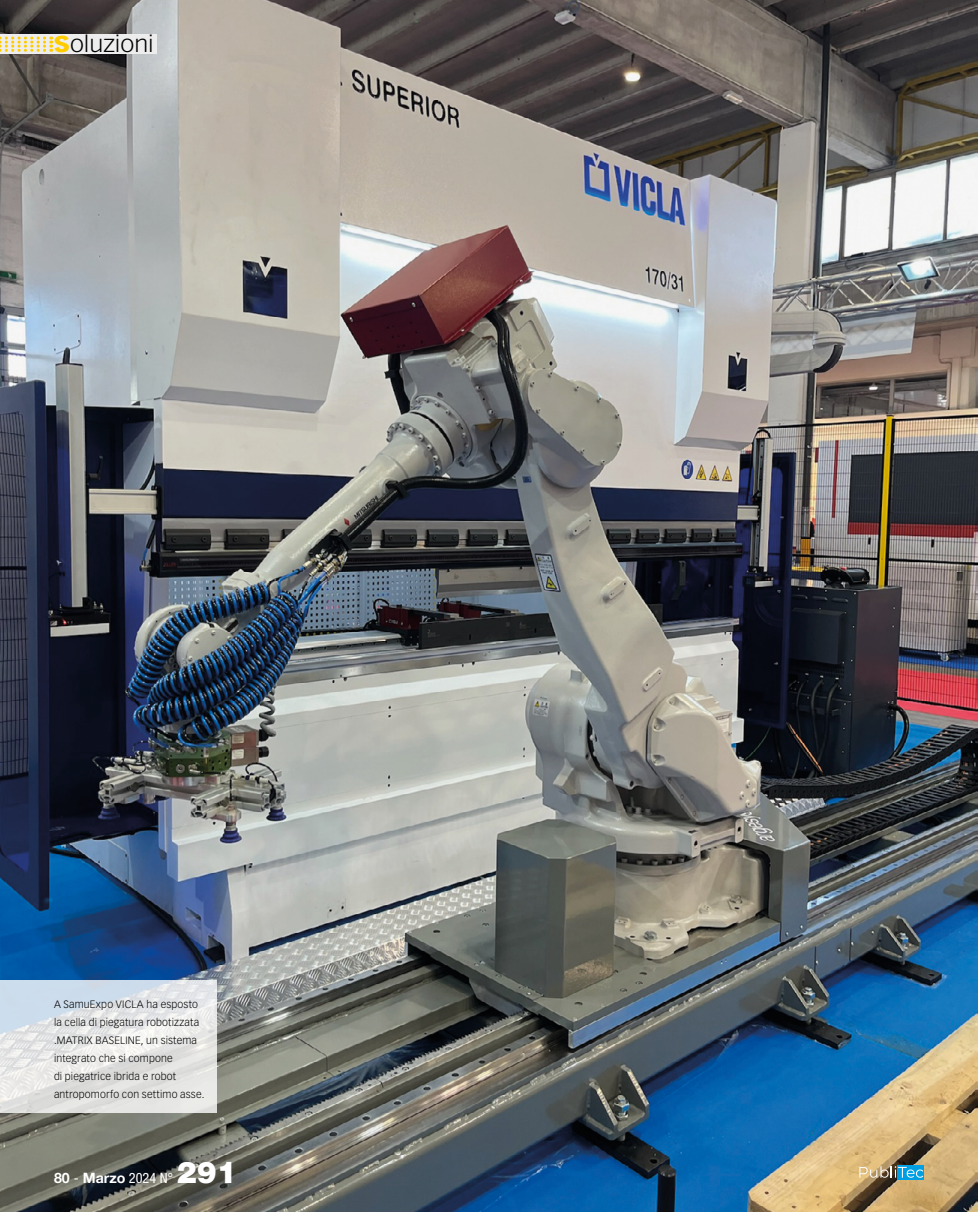
<style>
.page{position:relative;width:978px;height:1212px;background:#fff}
.page>*{position:absolute;margin:0;border:0;box-sizing:border-box;transform-origin:0 0}
.t1{font:300 22.5px "Vectora LT Pro";color:#000;scale:1.11 1}
.t2{font:700 14.25px "Helvetica Neue";color:#fff}
.t3{font:300 10.5px/18px "Vectora LT Pro";letter-spacing:.015em;color:#000}
.s1{font-weight:900;color:#fc0}
.s2{font-weight:400;font-stretch:condensed}
.s3{font-weight:900;font-size:30px}
</style>
<div class="page">
<img style="left:0;top:0;width:978px;height:1212px">
<div style="left:0;top:35px;width:156px;height:19px;background:#ededed"></div>
<svg style="left:51px;top:37px;width:1px;height:15px"></svg>
<svg style="left:0;top:37px;width:45px;height:15px"></svg>
<svg style="left:0;top:980px;width:217px;height:132px;background:#e1e4e6"></svg>
<div style="left:897px;top:1165px;width:27px;height:14px;background:#009fe3"></div>
<svg style="left:859px;top:1166px;width:64px;height:12px"></svg>
<h1 class="t1" style="left:54px;top:30px;width:92px"><span class="s1">S</span>oluzioni</h1>
<p class="t3" style="left:54px;top:995px;width:152px">A SamuExpo VICLA ha esposto la cella di piegatura robotizzata .MATRIX BASELINE, un sistema integrato che si compone<br>di piegatrice ibrida e robot antropomorfo con settimo asse.</p>
<h2 class="t2" style="left:54px;top:1167px;width:184px">80 <span class="s2">-</span> Marzo <span class="s2">2024 N°</span> <span class="s3">291</span></h2>
</div>
